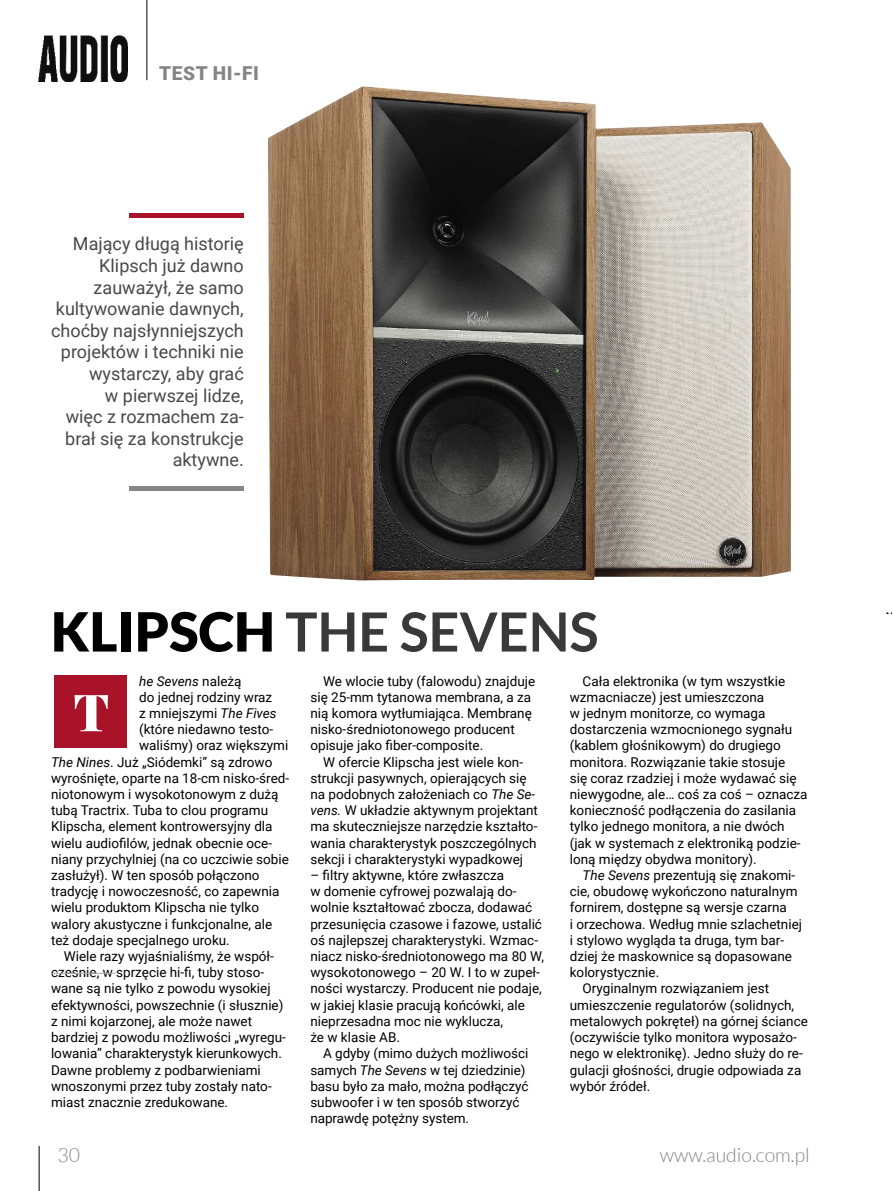
<style>
.page{position:relative;width:893px;height:1191px;background:#fff}
.page>*{position:absolute;margin:0;border:0;box-sizing:border-box;transform-origin:0 0}
.t1{font:700 54px "Lato";color:#393939}
.t2{font:900 51.15px "Playfair Display";color:#fff}
.t3{font:300 19.5px "Lato";color:#858585}
.t4{font:900 19.2px "Roboto";letter-spacing:.035em;color:#858585}
.t5{font:18px/21.6px "Roboto";color:#484848;text-align:right}
.t6{font:13.5px/16.2px "Roboto";color:#000}
.t7{font:italic 13.5px "Roboto";color:#000}
.s1{font-weight:900;color:#000}
.s2{font-style:normal}
.s3{font-style:italic}
</style>
<div class="page">
<hr style="left:39px;top:1145px;width:1px;height:46px;background:#000">
<hr style="left:147px;top:0;width:1px;height:80px;background:#000">
<img style="left:39px;top:35px;width:89px;height:46px">
<div style="left:130px;top:213px;width:114px;height:5px;background:#a9132a"></div>
<hr style="left:130px;top:486px;width:114px;height:4px;background:#858585">
<div style="left:54px;top:675px;width:72px;height:73px;background:#a9132a"></div>
<hr style="left:51px;top:973px;width:65px;height:1px;background:#aaa">
<img style="left:268px;top:86px;width:523px;height:494px">
<h3 class="t4" style="left:159px;top:60px;width:101px">TEST HI-FI</h3>
<h3 class="t5" style="left:51px;top:232px;width:194px">Mający długą historię<br>Klipsch już dawno zauważył, że samo kultywowanie dawnych, choćby najsłynniejszych projektów i techniki nie wystarczy, aby grać<br>w pierwszej lidze,<br>więc z rozmachem za&shy;brał się za konstrukcje aktywne.</h3>
<h1 class="t1" style="left:51px;top:601px;width:549px"><span class="s1">KLIPSCH</span> THE SEVENS</h1>
<p class="t7" style="left:139px;top:671px;width:104px">he Sevens <span class="s2">należą</span></p>
<p class="t6" style="left:139px;top:688px;width:135px">do jednej rodziny wraz</p>
<p class="t6" style="left:139px;top:704px;width:139px">z mniejszymi <span class="s3">The Fives</span></p>
<p class="t6" style="left:139px;top:721px;width:136px">(które niedawno testo-</p>
<p class="t6" style="left:139px;top:737px;width:151px">waliśmy) oraz większymi</p>
<p class="t6" style="left:51px;top:753px;width:223px"><span class="s3">The Nines</span>. Już „Siódemki” są zdrowo</p>
<p class="t6" style="left:51px;top:769px;width:240px">wyrośnięte, oparte na 18-cm nisko-śred-</p>
<p class="t6" style="left:51px;top:785px;width:229px">niotonowym i wysokotonowym z dużą</p>
<p class="t6" style="left:51px;top:802px;width:219px">tubą Tractrix. Tuba to clou programu</p>
<p class="t6" style="left:51px;top:818px;width:223px">Klipscha, element kontrowersyjny dla</p>
<p class="t6" style="left:51px;top:834px;width:223px">wielu audiofilów, jednak obecnie oce-</p>
<p class="t6" style="left:51px;top:850px;width:239px">niany przychylniej (na co uczciwie sobie</p>
<p class="t6" style="left:51px;top:866px;width:210px">zasłużył). W ten sposób połączono</p>
<p class="t6" style="left:51px;top:883px;width:230px">tradycję i nowoczesność, co zapewnia</p>
<p class="t6" style="left:51px;top:899px;width:209px">wielu produktom Klipscha nie tylko</p>
<p class="t6" style="left:51px;top:915px;width:223px">walory akustyczne i funkcjonalne, ale</p>
<p class="t6" style="left:51px;top:931px;width:180px">też dodaje specjalnego uroku.</p>
<p class="t6" style="left:64px;top:947px;width:212px">Wiele razy wyjaśnialiśmy, że współ-</p>
<p class="t6" style="left:51px;top:964px;width:215px">cześnie, w sprzęcie hi-fi, tuby stoso-</p>
<p class="t6" style="left:51px;top:980px;width:221px">wane są nie tylko z powodu wysokiej</p>
<p class="t6" style="left:51px;top:996px;width:234px">efektywności, powszechnie (i słusznie)</p>
<p class="t6" style="left:51px;top:1012px;width:203px">z nimi kojarzonej, ale może nawet</p>
<p class="t6" style="left:51px;top:1028px;width:236px">bardziej z powodu możliwości „wyregu-</p>
<p class="t6" style="left:51px;top:1045px;width:232px">lowania” charakterystyk kierunkowych.</p>
<p class="t6" style="left:51px;top:1061px;width:211px">Dawne problemy z podbarwieniami</p>
<p class="t6" style="left:51px;top:1077px;width:222px">wnoszonymi przez tuby zostały nato-</p>
<p class="t6" style="left:51px;top:1093px;width:179px">miast znacznie zredukowane.</p>
<h2 class="t2" style="left:73px;top:671px;width:37px">T</h2>
<p class="t6" style="left:310px;top:672px;width:226px;text-indent:13px">We wlocie tuby (falowodu) znajduje się 25-mm tytanowa membrana, a za nią komora wytłumiająca. Membranę nisko-średniotonowego producent opisuje jako fiber-composite.</p>
<p class="t6" style="left:310px;top:753px;width:229px;text-indent:13px">W ofercie Klipscha jest wiele kon&shy;strukcji pasywnych, opierających się na podobnych założeniach co <span class="s3">The Se&shy;vens.</span> W układzie aktywnym projektant ma skuteczniejsze narzędzie kształto&shy;wania charakterystyk poszczególnych sekcji i charakterystyki wypadkowej</p>
<p class="t6" style="left:310px;top:866px;width:235px">– filtry aktywne, które zwłaszcza<br>w domenie cyfrowej pozwalają do&shy;wolnie kształtować zbocza, dodawać przesunięcia czasowe i fazowe, ustalić oś najlepszej charakterystyki. Wzmac&shy;niacz nisko-średniotonowego ma 80 W, wysokotonowego – 20 W. I to w zupeł&shy;ności wystarczy. Producent nie podaje, w jakiej klasie pracują końcówki, ale nieprzesadna moc nie wyklucza,<br>że w klasie AB.</p>
<p class="t6" style="left:310px;top:1045px;width:220px;text-indent:13px">A gdyby (mimo dużych możliwości samych <span class="s3">The Sevens</span> w tej dziedzinie) basu było za mało, można podłączyć subwoofer i w ten sposób stworzyć naprawdę potężny system.</p>
<p class="t6" style="left:570px;top:672px;width:239px;text-indent:13px">Cała elektronika (w tym wszystkie wzmacniacze) jest umieszczona<br>w jednym monitorze, co wymaga dostarczenia wzmocnionego sygnału (kablem głośnikowym) do drugiego monitora. Rozwiązanie takie stosuje<br>się coraz rzadziej i może wydawać się niewygodne, ale… coś za coś – oznacza konieczność podłączenia do zasilania tylko jednego monitora, a nie dwóch (jak w systemach z elektroniką podzie&shy;loną między obydwa monitory).</p>
<p class="t6" style="left:582px;top:866px;width:214px"><span class="s3">The Sevens</span> prezentują się znakomi-</p>
<p class="t6" style="left:570px;top:883px;width:229px">cie, obudowę wykończono naturalnym</p>
<p class="t6" style="left:570px;top:899px;width:219px">fornirem, dostępne są wersje czarna</p>
<p class="t6" style="left:570px;top:915px;width:234px">i orzechowa. Według mnie szlachetniej</p>
<p class="t6" style="left:570px;top:931px;width:216px">i stylowo wygląda ta druga, tym bar-</p>
<p class="t6" style="left:570px;top:947px;width:224px">dziej że maskownice są dopasowane</p>
<p class="t6" style="left:570px;top:964px;width:91px">kolorystycznie.</p>
<p class="t6" style="left:583px;top:980px;width:188px">Oryginalnym rozwiązaniem jest</p>
<p class="t6" style="left:570px;top:996px;width:226px">umieszczenie regulatorów (solidnych,</p>
<p class="t6" style="left:570px;top:1012px;width:240px">metalowych pokręteł) na górnej ściance</p>
<p class="t6" style="left:570px;top:1028px;width:228px">(oczywiście tylko monitora wyposażo-</p>
<p class="t6" style="left:570px;top:1045px;width:234px">nego w elektronikę). Jedno służy do re-</p>
<p class="t6" style="left:570px;top:1061px;width:233px">gulacji głośności, drugie odpowiada za</p>
<p class="t6" style="left:570px;top:1077px;width:82px">wybór źródeł.</p>
<h3 class="t3" style="left:57px;top:1144px;width:24px">30</h3>
<h3 class="t3" style="left:660px;top:1144px;width:151px">www.audio.com.pl</h3>
</div>
